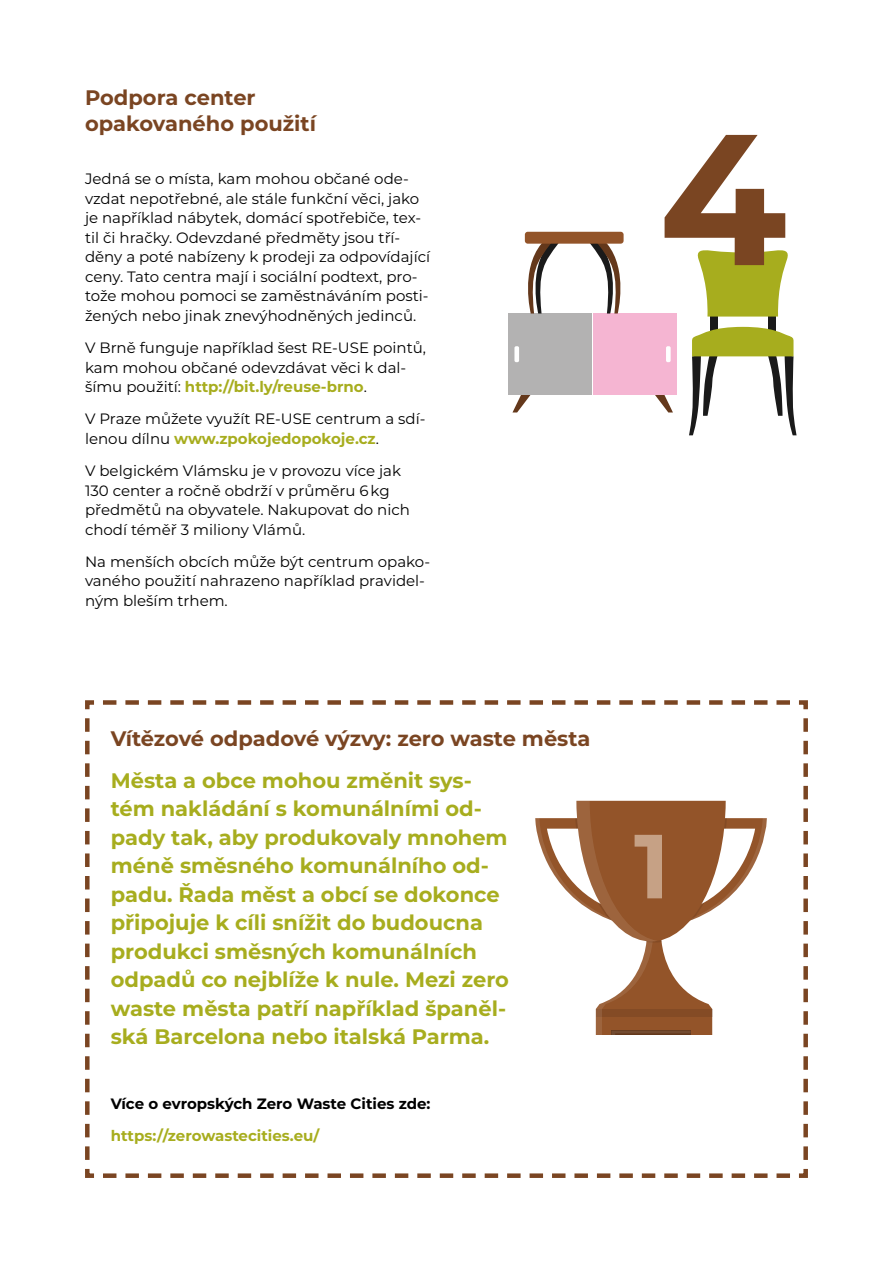
<style>
.page{position:relative;width:893px;height:1263px;background:#fff}
.page>*{position:absolute;margin:0;border:0;box-sizing:border-box;transform-origin:0 0}
.t1{font:700 186px "Montserrat";color:#7a4522}
.t2{font:700 90.75px "Montserrat";color:#c6a185}
.t3{font:700 21px/28.5px "Montserrat";color:#a7ad1e}
.t4{font:700 21px/25.5px "Montserrat";color:#7a4522}
.t5{font:15px/19.5px "Montserrat";color:#000}
.t6{font:700 15px "Montserrat";color:#000}
.t7{font:700 15px "Montserrat";color:#a7ad1e}
.s1{font-weight:700;color:#a7ad1e}
</style>
<div class="page">
<svg style="left:512px;top:395px;width:19px;height:17px"></svg>
<div style="left:508px;top:313px;width:84px;height:82px;background:#b3b2b2"></div>
<svg style="left:655px;top:395px;width:18px;height:17px"></svg>
<div style="left:593px;top:313px;width:84px;height:82px;background:#f5b5d2"></div>
<div style="left:666px;top:346px;width:5px;height:16px;background:#fff;border-radius:2px"></div>
<div style="left:514px;top:346px;width:5px;height:16px;background:#fff;border-radius:2px"></div>
<svg style="left:524px;top:232px;width:34px;height:81px"></svg>
<svg style="left:590px;top:244px;width:31px;height:69px"></svg>
<div style="left:525px;top:232px;width:99px;height:12px;background:#935429;border-radius:3px"></div>
<div style="left:710px;top:314px;width:7px;height:19px;background:#1a1a1a"></div>
<div style="left:768px;top:314px;width:7px;height:19px;background:#1a1a1a"></div>
<svg style="left:697px;top:250px;width:91px;height:67px"></svg>
<svg style="left:689px;top:327px;width:108px;height:108px"></svg>
<svg style="left:85px;top:700px;width:723px;height:478px"></svg>
<svg style="left:535px;top:801px;width:232px;height:234px"></svg>
<h3 class="t4" style="left:85px;top:84px;width:233px">Podpora center opakovaného použití</h3>
<p class="t5" style="left:85px;top:169px;width:347px">Jedná se o místa, kam mohou občané ode&shy;vzdat nepotřebné, ale stále funkční věci, jako je například nábytek, domácí spotřebiče, tex&shy;til či hračky. Odevzdané předměty jsou tří&shy;děny a poté nabízeny k prodeji za odpovídající ceny. Tato centra mají i sociální podtext, pro&shy;tože mohou pomoci se zaměstnáváním posti&shy;žených nebo jinak znevýhodněných jedinců.</p>
<p class="t5" style="left:85px;top:338px;width:343px">V Brně funguje například šest RE-USE pointů, kam mohou občané odevzdávat věci k dal&shy;šímu použití: <span class="s1">http://bit.ly/reuse-brno</span>.</p>
<p class="t5" style="left:85px;top:409px;width:342px">V Praze můžete využít RE-USE centrum a sdí&shy;lenou dílnu <span class="s1">www.zpokojedopokoje.cz</span>.</p>
<p class="t5" style="left:85px;top:461px;width:326px">V belgickém Vlámsku je v provozu více jak 130 center a ročně obdrží v průměru 6 kg předmětů na obyvatele. Nakupovat do nich chodí téměř 3 miliony Vlámů.</p>
<p class="t5" style="left:85px;top:551px;width:347px">Na menších obcích může být centrum opako&shy;vaného použití nahrazeno například pravidel&shy;ným bleším trhem.</p>
<h1 class="t1" style="left:659px;top:65px;width:130px">4</h1>
<h3 class="t4" style="left:111px;top:725px;width:481px">Vítězové odpadové výzvy: zero waste města</h3>
<p class="t3" style="left:111px;top:765px;width:400px">Města a obce mohou změnit sys‑ tém nakládání s komunálními od‑ pady tak, aby produkovaly mnohem méně směsného komunálního od‑ padu. Řada měst a obcí se dokonce připojuje k cíli snížit do budoucna produkci směsných komunálních odpadů co nejblíže k nule. Mezi zero waste města patří například španěl‑ ská Barcelona nebo italská Parma.</p>
<p class="t6" style="left:111px;top:1092px;width:321px">Více o evropských Zero Waste Cities zde:</p>
<p class="t7" style="left:111px;top:1125px;width:210px">https://zerowastecities.eu/</p>
<h2 class="t2" style="left:634px;top:801px;width:37px">1</h2>
</div>
